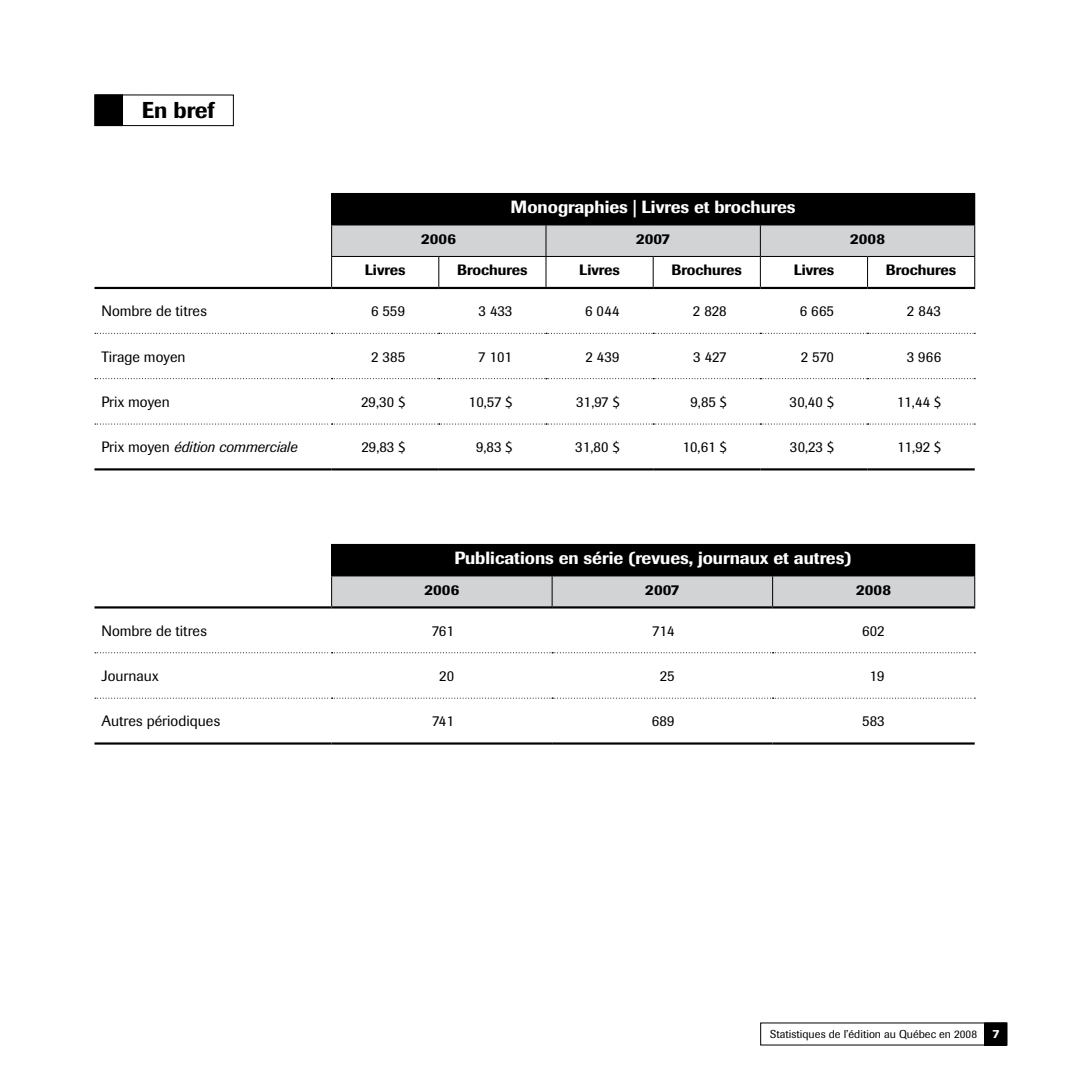
<style>
.page{position:relative;width:1071px;height:1071px;background:#fff}
.page>*{position:absolute;margin:0;border:0;box-sizing:border-box;transform-origin:0 0}
.t1{font:500 22.75px "Imago";color:#000}
.t2{font:500 17.5px "Imago";color:#fff}
.t3{font:14.88px "Imago";color:#000}
.t4{font:500 14.88px "Imago";color:#000}
.t5{font:italic 14.88px "Imago";color:#000}
.t6{font:11.38px "Imago";color:#000}
.s1{font-style:normal}
.s2{font-weight:500;font-size:12.25px;color:#fff}
</style>
<div class="page">
<div style="left:985px;top:1023px;width:22px;height:22px;background:#000"></div>
<div style="left:332px;top:193px;width:643px;height:32px;background:#000"></div>
<div style="left:332px;top:226px;width:642px;height:30px;background:#d1d3d4"></div>
<hr style="left:331px;top:193px;width:108px;height:1px;background:#000">
<hr style="left:331px;top:225px;width:108px;height:1px;background:#000">
<hr style="left:439px;top:225px;width:107px;height:1px;background:#000">
<hr style="left:546px;top:225px;width:107px;height:1px;background:#000">
<hr style="left:546px;top:225px;width:1px;height:31px;background:#000">
<hr style="left:653px;top:225px;width:107px;height:1px;background:#000">
<hr style="left:760px;top:225px;width:108px;height:1px;background:#000">
<hr style="left:760px;top:225px;width:1px;height:31px;background:#000">
<hr style="left:868px;top:225px;width:107px;height:1px;background:#000">
<hr style="left:974px;top:225px;width:1px;height:31px;background:#000">
<hr style="left:331px;top:194px;width:1px;height:31px;background:#000">
<hr style="left:331px;top:225px;width:1px;height:31px;background:#000">
<svg style="left:95px;top:333px;width:880px;height:1px"></svg>
<svg style="left:95px;top:378px;width:880px;height:1px"></svg>
<svg style="left:95px;top:424px;width:880px;height:1px"></svg>
<hr style="left:94px;top:468px;width:238px;height:3px;background:#000">
<hr style="left:332px;top:468px;width:107px;height:3px;background:#000">
<hr style="left:439px;top:468px;width:107px;height:3px;background:#000">
<hr style="left:546px;top:468px;width:107px;height:3px;background:#000">
<hr style="left:653px;top:468px;width:107px;height:3px;background:#000">
<hr style="left:760px;top:468px;width:108px;height:3px;background:#000">
<hr style="left:868px;top:468px;width:107px;height:3px;background:#000">
<hr style="left:331px;top:256px;width:108px;height:1px;background:#000">
<hr style="left:331px;top:257px;width:1px;height:30px;background:#000">
<hr style="left:439px;top:256px;width:107px;height:1px;background:#000">
<hr style="left:438px;top:257px;width:1px;height:30px;background:#000">
<hr style="left:546px;top:256px;width:107px;height:1px;background:#000">
<hr style="left:546px;top:257px;width:1px;height:30px;background:#000">
<hr style="left:653px;top:256px;width:107px;height:1px;background:#000">
<hr style="left:653px;top:257px;width:1px;height:30px;background:#000">
<hr style="left:760px;top:256px;width:108px;height:1px;background:#000">
<hr style="left:760px;top:257px;width:1px;height:30px;background:#000">
<hr style="left:868px;top:256px;width:107px;height:1px;background:#000">
<hr style="left:867px;top:257px;width:1px;height:30px;background:#000">
<hr style="left:974px;top:257px;width:1px;height:30px;background:#000">
<hr style="left:94px;top:287px;width:238px;height:2px;background:#000">
<hr style="left:332px;top:287px;width:107px;height:2px;background:#000">
<hr style="left:439px;top:287px;width:107px;height:2px;background:#000">
<hr style="left:546px;top:287px;width:107px;height:2px;background:#000">
<hr style="left:653px;top:287px;width:107px;height:2px;background:#000">
<hr style="left:760px;top:287px;width:108px;height:2px;background:#000">
<hr style="left:868px;top:287px;width:107px;height:2px;background:#000">
<div style="left:332px;top:544px;width:643px;height:32px;background:#000"></div>
<div style="left:332px;top:577px;width:642px;height:29px;background:#d1d3d4"></div>
<hr style="left:331px;top:544px;width:221px;height:1px;background:#000">
<hr style="left:331px;top:545px;width:1px;height:31px;background:#000">
<hr style="left:331px;top:576px;width:221px;height:1px;background:#000">
<hr style="left:331px;top:576px;width:1px;height:30px;background:#000">
<hr style="left:552px;top:576px;width:221px;height:1px;background:#000">
<hr style="left:552px;top:576px;width:1px;height:30px;background:#000">
<hr style="left:773px;top:576px;width:202px;height:1px;background:#000">
<hr style="left:772px;top:576px;width:1px;height:30px;background:#000">
<hr style="left:974px;top:576px;width:1px;height:30px;background:#000">
<hr style="left:94px;top:606px;width:238px;height:3px;background:#000">
<hr style="left:332px;top:606px;width:220px;height:3px;background:#000">
<hr style="left:552px;top:606px;width:221px;height:3px;background:#000">
<hr style="left:773px;top:606px;width:202px;height:3px;background:#000">
<hr style="left:94px;top:742px;width:238px;height:3px;background:#000">
<hr style="left:332px;top:742px;width:220px;height:3px;background:#000">
<hr style="left:552px;top:742px;width:221px;height:3px;background:#000">
<hr style="left:773px;top:742px;width:202px;height:3px;background:#000">
<svg style="left:95px;top:652px;width:880px;height:1px"></svg>
<svg style="left:95px;top:698px;width:880px;height:1px"></svg>
<div style="left:94px;top:95px;width:140px;height:31px;border:1px solid #000"></div>
<div style="left:95px;top:95px;width:28px;height:31px;background:#000"></div>
<div style="left:94px;top:94px;width:29px;height:32px;border:1px solid #000"></div>
<h1 class="t1" style="left:142px;top:96px;width:75px">En bref</h1>
<p class="t2" style="left:511px;top:196px;width:287px">Monographies | Livres et brochures</p>
<p class="t4" style="left:421px;top:230px;width:37px">2006</p>
<p class="t4" style="left:636px;top:230px;width:36px">2007</p>
<p class="t4" style="left:850px;top:230px;width:37px">2008</p>
<p class="t4" style="left:365px;top:261px;width:42px">Livres</p>
<p class="t4" style="left:457px;top:261px;width:72px">Brochures</p>
<p class="t4" style="left:579px;top:261px;width:42px">Livres</p>
<p class="t4" style="left:672px;top:261px;width:72px">Brochures</p>
<p class="t4" style="left:794px;top:261px;width:42px">Livres</p>
<p class="t4" style="left:886px;top:261px;width:72px">Brochures</p>
<p class="t3" style="left:102px;top:302px;width:107px">Nombre de titres</p>
<p class="t3" style="left:371px;top:302px;width:36px">6 559</p>
<p class="t3" style="left:479px;top:302px;width:35px">3 433</p>
<p class="t3" style="left:585px;top:302px;width:36px">6 044</p>
<p class="t3" style="left:693px;top:302px;width:35px">2 828</p>
<p class="t3" style="left:800px;top:302px;width:36px">6 665</p>
<p class="t3" style="left:907px;top:302px;width:36px">2 843</p>
<p class="t3" style="left:102px;top:348px;width:85px">Tirage moyen</p>
<p class="t3" style="left:371px;top:348px;width:36px">2 385</p>
<p class="t3" style="left:478px;top:348px;width:36px">7 101</p>
<p class="t3" style="left:585px;top:348px;width:36px">2 439</p>
<p class="t3" style="left:693px;top:348px;width:35px">3 427</p>
<p class="t3" style="left:801px;top:348px;width:35px">2 570</p>
<p class="t3" style="left:907px;top:348px;width:36px">3 966</p>
<p class="t3" style="left:102px;top:393px;width:70px">Prix moyen</p>
<p class="t3" style="left:361px;top:393px;width:46px">29,30 $</p>
<p class="t3" style="left:469px;top:393px;width:45px">10,57 $</p>
<p class="t3" style="left:576px;top:393px;width:45px">31,97 $</p>
<p class="t3" style="left:690px;top:393px;width:38px">9,85 $</p>
<p class="t3" style="left:790px;top:393px;width:46px">30,40 $</p>
<p class="t3" style="left:897px;top:393px;width:46px">11,44 $</p>
<p class="t5" style="left:102px;top:439px;width:197px"><span class="s1">Prix moyen</span> édition commerciale</p>
<p class="t3" style="left:362px;top:438px;width:45px">29,83 $</p>
<p class="t3" style="left:476px;top:438px;width:38px">9,83 $</p>
<p class="t3" style="left:575px;top:438px;width:46px">31,80 $</p>
<p class="t3" style="left:683px;top:438px;width:46px">10,61 $</p>
<p class="t3" style="left:790px;top:438px;width:46px">30,23 $</p>
<p class="t3" style="left:897px;top:438px;width:45px">11,92 $</p>
<p class="t2" style="left:455px;top:547px;width:399px">Publications en série (revues, journaux et autres)</p>
<p class="t4" style="left:424px;top:581px;width:37px">2006</p>
<p class="t4" style="left:645px;top:581px;width:36px">2007</p>
<p class="t4" style="left:856px;top:581px;width:37px">2008</p>
<p class="t3" style="left:101px;top:622px;width:107px">Nombre de titres</p>
<p class="t3" style="left:432px;top:622px;width:24px">761</p>
<p class="t3" style="left:652px;top:622px;width:24px">714</p>
<p class="t3" style="left:862px;top:622px;width:24px">602</p>
<p class="t3" style="left:102px;top:667px;width:59px">Journaux</p>
<p class="t3" style="left:439px;top:667px;width:16px">20</p>
<p class="t3" style="left:660px;top:667px;width:16px">25</p>
<p class="t3" style="left:870px;top:667px;width:16px">19</p>
<p class="t3" style="left:102px;top:713px;width:120px">Autres périodiques</p>
<p class="t3" style="left:432px;top:713px;width:24px">741</p>
<p class="t3" style="left:652px;top:713px;width:24px">689</p>
<p class="t3" style="left:862px;top:713px;width:24px">583</p>
<p class="t6" style="left:770px;top:1027px;width:231px">Statistiques de l’édition au Québec en 2008 <span class="s2">7</span></p>
</div>
